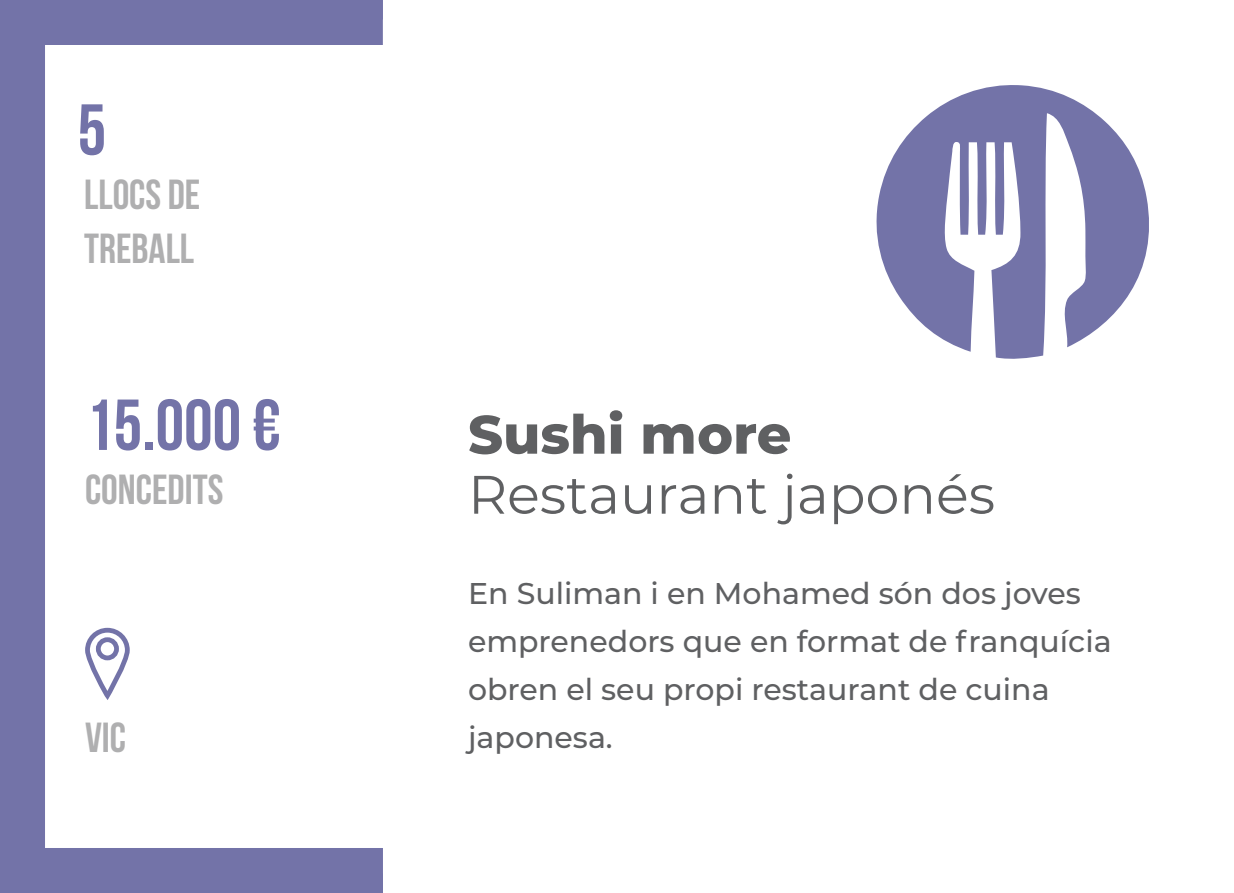
<style>
.page{position:relative;width:1234px;height:893px;background:#fff}
.page>*{position:absolute;margin:0;border:0;box-sizing:border-box;transform-origin:0 0}
.t1{font:72px "Bebas Neue";color:#7373a8}
.t2{font:54px "Montserrat";color:#5f6062}
.t3{font:800 54px "Montserrat";color:#5f6062}
.t4{font:42px/54px "Bebas Neue";color:#afafb0}
.t5{font:500 30px/48px "Montserrat";color:#5f6062}
</style>
<div class="page">
<svg style="left:0;top:0;width:383px;height:893px"></svg>
<div style="left:85px;top:628px;width:45px;height:71px;border:5px solid #7373a8;border-radius:20px"></div>
<div style="left:96px;top:637px;width:23px;height:23px;border:5px solid #7373a8;border-radius:50%"></div>
<svg style="left:876px;top:85px;width:273px;height:274px;fill:#7373a8"></svg>
<h1 class="t1" style="left:78px;top:90px;width:30px">5</h1>
<h3 class="t4" style="left:84px;top:167px;width:118px">LLOCS DE<br>TREBALL</h3>
<h1 class="t1" style="left:85px;top:386px;width:197px">15.000 €</h1>
<h3 class="t4" style="left:85px;top:462px;width:140px">CONCEDITS</h3>
<h2 class="t3" style="left:468px;top:395px;width:325px">Sushi more</h2>
<h2 class="t2" style="left:468px;top:457px;width:528px">Restaurant japonés</h2>
<p class="t5" style="left:468px;top:568px;width:645px">En Suliman i en Mohamed són dos joves emprenedors que en format de franquícia obren el seu propi restaurant de cuina</p>
<h3 class="t4" style="left:85px;top:710px;width:43px">VIC</h3>
<p class="t5" style="left:468px;top:712px;width:146px">japonesa.</p>
</div>
